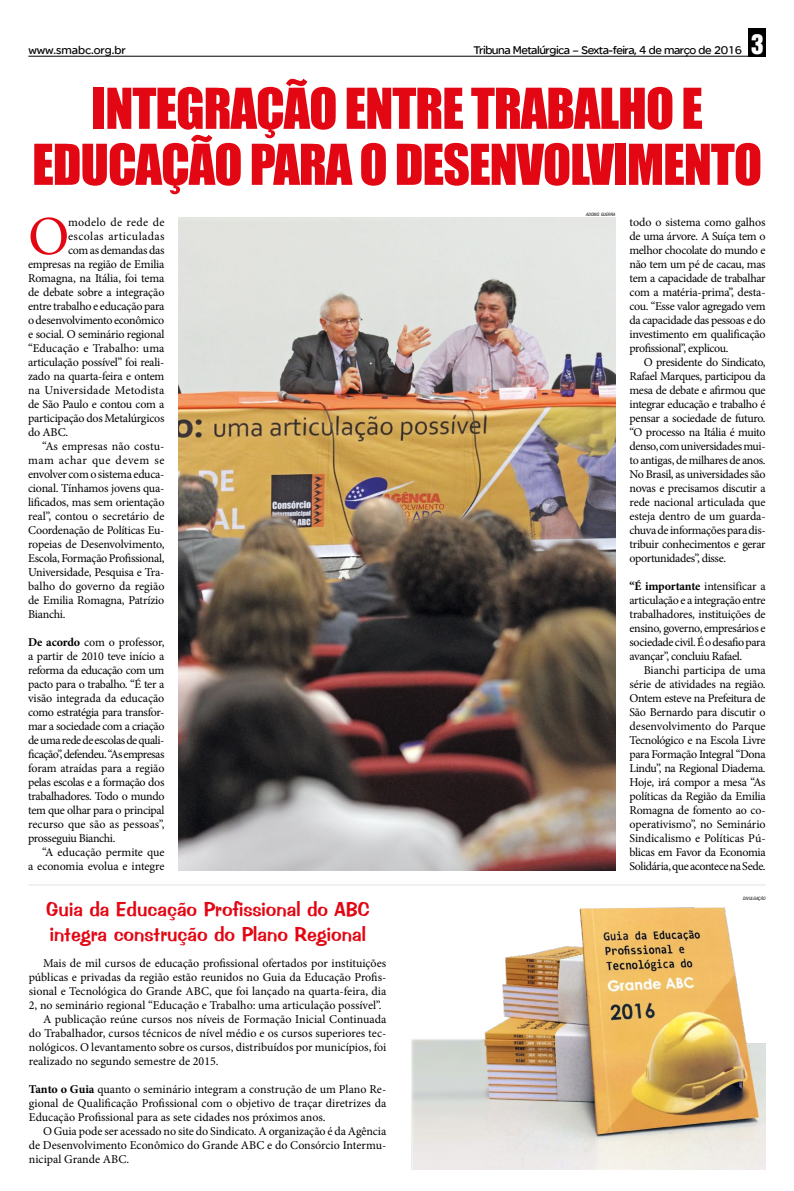
<style>
.page{position:relative;width:794px;height:1191px;background:#fff}
.page>*{position:absolute;margin:0;border:0;box-sizing:border-box;transform-origin:0 0}
.t1{font:55.1px "Minion Pro";color:#e30613}
.t2{font:52px/56px "Impact";letter-spacing:-.02em;color:#e30613;text-align:center}
.t3{font:20px/25px "Impress BT";color:#e30613}
.t4{font:12px/14px "Minion Pro";letter-spacing:-.01em;color:#000;text-align:justify}
.t5{font:12px "SE Optimist Semi";letter-spacing:-.04em;color:#000}
.t6{font:12px "Minion Pro";letter-spacing:.015em;color:#000}
.t7{font:12px "Minion Pro";letter-spacing:.03em;color:#000}
.t8{font:12px "Minion Pro";letter-spacing:.04em;color:#000}
.t9{font:12px "SE Optimist Semi";color:#000}
.t10{font:12px "Minion Pro";letter-spacing:.02em;color:#000}
.t11{font:italic condensed 4.4px "Swiss 721 BT";color:#000}
.s1{font-family:"Helvetica Inserat";font-size:25px;color:#fff}
.s2{font-weight:700}
</style>
<div class="page">
<img style="left:411px;top:907px;width:354px;height:262px">
<hr style="left:29px;top:884px;width:736px;height:1px;background:#e3e3e3">
<hr style="left:28px;top:56px;width:738px;height:1px;background:#000">
<div style="left:749px;top:28px;width:17px;height:29px;background:#000"></div>
<img style="left:179px;top:217px;width:436px;height:653px">
<p class="t9" style="left:28px;top:43px;width:99px">www.smabc.org.br</p>
<p class="t5" style="left:473px;top:43px;width:292px">Tribuna Metalúrgica – Sexta-feira, 4 de março de 2016 <span class="s1">3</span></p>
<h2 class="t2" style="left:32px;top:79px;width:731px">INTEGRAÇÃO ENTRE TRABALHO E<br>EDUCAÇÃO PARA O DESENVOLVIMENTO</h2>
<h1 class="t1" style="left:28px;top:199px;width:43px">O</h1>
<p class="t10" style="left:68px;top:214px;width:98px">modelo de rede de</p>
<p class="t11" style="left:586px;top:212px;width:31px">ADONIS GUERRA</p>
<p class="t4" style="left:629px;top:215px;width:138px">todo o sistema como galhos de uma árvore. A Suíça tem o melhor chocolate do mundo e não tem um pé de cacau, mas tem a capacidade de trabalhar com a matéria-prima”, desta&shy;cou. “Esse valor agregado vem da capacidade das pessoas e do investimento em qualificação profissional”, explicou.</p>
<p class="t4" style="left:629px;top:355px;width:138px;text-indent:14px">O presidente do Sindicato, Rafael Marques, participou da mesa de debate e afirmou que integrar educação e trabalho é pensar a sociedade de futuro. “O processo na Itália é muito denso, com universidades mui&shy;to antigas, de milhares de anos.<br>No Brasil, as universidades são novas e precisamos discutir a rede nacional articulada que esteja dentro de um guarda&shy;chuva de informações para dis&shy;tribuir conhecimentos e gerar oportunidades”, disse.</p>
<p class="t4" style="left:629px;top:579px;width:138px"><span class="s2">“É importante</span> intensificar a articulação e a integração entre trabalhadores, instituições de ensino, governo, empresários e sociedade civil. É o desafio para avançar”, concluiu Rafael.</p>
<p class="t4" style="left:629px;top:663px;width:138px;text-indent:14px">Bianchi participa de uma série de atividades na região.<br>Ontem esteve na Prefeitura de São Bernardo para discutir o desenvolvimento do Parque Tecnológico e na Escola Livre para Formação Integral “Dona Lindu”, na Regional Diadema.<br>Hoje, irá compor a mesa “As políticas da Região da Emilia Romagna de fomento ao co&shy;operativismo”, no Seminário Sindicalismo e Políticas Pú&shy;blicas em Favor da Economia Solidária, que acontece na Sede.</p>
<p class="t7" style="left:68px;top:228px;width:98px">escolas articuladas</p>
<p class="t4" style="left:68px;top:243px;width:98px">com as demandas das</p>
<p class="t4" style="left:28px;top:257px;width:138px">empresas na região de Emilia</p>
<p class="t4" style="left:28px;top:271px;width:138px">Romagna, na Itália, foi tema</p>
<p class="t4" style="left:28px;top:285px;width:138px">de debate sobre a integração</p>
<p class="t4" style="left:28px;top:299px;width:138px">entre trabalho e educação para</p>
<p class="t4" style="left:28px;top:313px;width:138px">o desenvolvimento econômico</p>
<p class="t4" style="left:28px;top:327px;width:138px">e social. O seminário regional</p>
<p class="t4" style="left:28px;top:341px;width:138px">“Educação e Trabalho: uma</p>
<p class="t4" style="left:28px;top:355px;width:138px">articulação possível” foi reali-</p>
<p class="t4" style="left:28px;top:369px;width:138px">zado na quarta-feira e ontem</p>
<p class="t6" style="left:28px;top:382px;width:138px">na Universidade Metodista</p>
<p class="t4" style="left:28px;top:397px;width:138px">de São Paulo e contou com a</p>
<p class="t4" style="left:28px;top:411px;width:138px">participação dos Metalúrgicos</p>
<p class="t4" style="left:28px;top:425px;width:42px">do ABC.</p>
<p class="t4" style="left:42px;top:439px;width:124px">“As empresas não costu-</p>
<p class="t8" style="left:28px;top:452px;width:138px">mam achar que devem se</p>
<p class="t4" style="left:28px;top:467px;width:138px">envolver com o sistema educa-</p>
<p class="t4" style="left:28px;top:481px;width:138px">cional. Tínhamos jovens qua-</p>
<p class="t4" style="left:28px;top:495px;width:138px">lificados, mas sem orientação</p>
<p class="t4" style="left:28px;top:509px;width:138px">real”, contou o secretário de</p>
<p class="t4" style="left:28px;top:523px;width:138px">Coordenação de Políticas Eu-</p>
<p class="t4" style="left:28px;top:537px;width:138px">ropeias de Desenvolvimento,</p>
<p class="t4" style="left:28px;top:551px;width:138px">Escola, Formação Profissional,</p>
<p class="t4" style="left:28px;top:565px;width:138px">Universidade, Pesquisa e Tra-</p>
<p class="t4" style="left:28px;top:579px;width:138px">balho do governo da região</p>
<p class="t4" style="left:28px;top:593px;width:138px">de Emilia Romagna, Patrízio</p>
<p class="t4" style="left:28px;top:607px;width:39px">Bianchi.</p>
<p class="t4" style="left:28px;top:635px;width:138px"><span class="s2">De acordo</span> com o professor, a partir de 2010 teve início a reforma da educação com um pacto para o trabalho. “É ter a visão integrada da educação como estratégia para transfor&shy;mar a sociedade com a criação de uma rede de escolas de quali&shy;ficação”, defendeu. “As empresas foram atraídas para a região pelas escolas e a formação dos trabalhadores. Todo o mundo tem que olhar para o principal recurso que são as pessoas”, prosseguiu Bianchi.</p>
<p class="t4" style="left:28px;top:845px;width:138px;text-align:right">“A educação permite que<br>a economia evolua e integre</p>
<h3 class="t3" style="left:46px;top:896px;width:324px">Guia da Educação Profissional do ABC integra construção do Plano Regional</h3>
<p class="t4" style="left:43px;top:956px;width:345px">Mais de mil cursos de educação profissional ofertados por instituições</p>
<p class="t4" style="left:29px;top:970px;width:359px">públicas e privadas da região estão reunidos no Guia da Educação Profis-</p>
<p class="t4" style="left:29px;top:984px;width:359px">sional e Tecnológica do Grande ABC, que foi lançado na quarta-feira, dia</p>
<p class="t4" style="left:29px;top:998px;width:354px">2, no seminário regional “Educação e Trabalho: uma articulação possível”.</p>
<p class="t4" style="left:43px;top:1012px;width:345px">A publicação reúne cursos nos níveis de Formação Inicial Continuada</p>
<p class="t4" style="left:29px;top:1026px;width:359px">do Trabalhador, cursos técnicos de nível médio e os cursos superiores tec-</p>
<p class="t4" style="left:29px;top:1040px;width:359px">nológicos. O levantamento sobre os cursos, distribuídos por municípios, foi</p>
<p class="t4" style="left:29px;top:1054px;width:191px">realizado no segundo semestre de 2015.</p>
<p class="t4" style="left:29px;top:1082px;width:359px"><span class="s2">Tanto o Guia</span> quanto o seminário integram a construção de um Plano Re&shy;gional de Qualificação Profissional com o objetivo de traçar diretrizes da Educação Profissional para as sete cidades nos próximos anos.</p>
<p class="t4" style="left:29px;top:1124px;width:359px;text-indent:14px">O Guia pode ser acessado no site do Sindicato. A organização é da Agência de Desenvolvimento Econômico do Grande ABC e do Consórcio Intermu&shy;nicipal Grande ABC.</p>
<p class="t11" style="left:743px;top:896px;width:24px">DIVULGAÇÃO</p>
</div>
